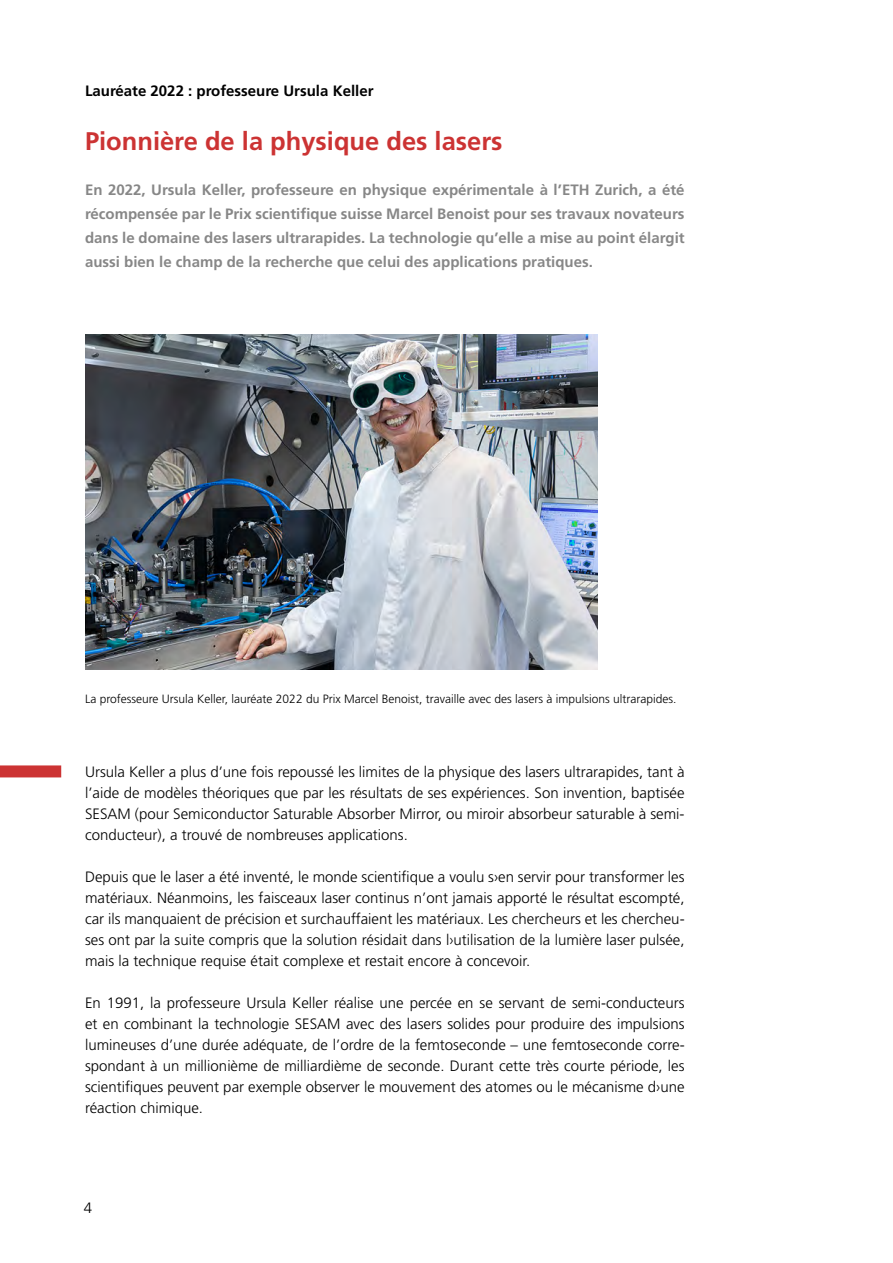
<style>
.page{position:relative;width:893px;height:1263px;background:#fff}
.page>*{position:absolute;margin:0;border:0;box-sizing:border-box;transform-origin:0 0}
.t1{font:700 25.5px "Frutiger LT Std";color:#c33}
.t2{font:300 15px/21px "Frutiger LT Std";color:#000;text-align:justify}
.t3{font:700 15px/24px "Frutiger LT Std";color:#878787;text-align:justify}
.t4{font:700 15px "Frutiger LT Std";color:#000}
.t5{font:300 12px "Frutiger LT Std";color:#000}
</style>
<div class="page">
<img style="left:85px;top:335px;width:512px;height:335px">
<div style="left:0;top:765px;width:61px;height:12px;background:#c33"></div>
<p class="t4" style="left:85px;top:82px;width:290px">Lauréate 2022 : professeure Ursula Keller</p>
<h1 class="t1" style="left:85px;top:126px;width:419px">Pionnière de la physique des lasers</h1>
<p class="t3" style="left:85px;top:178px;width:601px">En 2022, Ursula Keller, professeure en physique expérimentale à l’ETH Zurich, a été récompensée par le Prix scientifique suisse Marcel Benoist pour ses travaux novateurs dans le domaine des lasers ultrarapides. La technologie qu’elle a mise au point élargit aussi bien le champ de la recherche que celui des applications pratiques.</p>
<p class="t5" style="left:85px;top:692px;width:593px">La professeure Ursula Keller, lauréate 2022 du Prix Marcel Benoist, travaille avec des lasers à impulsions ultrarapides.</p>
<p class="t2" style="left:85px;top:761px;width:601px">Ursula Keller a plus d’une fois repoussé les limites de la physique des lasers ultrarapides, tant à l’aide de modèles théoriques que par les résultats de ses expériences. Son invention, baptisée SESAM (pour Semiconductor Saturable Absorber Mirror, ou miroir absorbeur saturable à semi&shy;conducteur), a trouvé de nombreuses applications.</p>
<p class="t2" style="left:85px;top:866px;width:601px">Depuis que le laser a été inventé, le monde scientifique a voulu s›en servir pour transformer les matériaux. Néanmoins, les faisceaux laser continus n’ont jamais apporté le résultat escompté, car ils manquaient de précision et surchauffaient les matériaux. Les chercheurs et les chercheu&shy;ses ont par la suite compris que la solution résidait dans l›utilisation de la lumière laser pulsée, mais la technique requise était complexe et restait encore à concevoir.</p>
<p class="t2" style="left:85px;top:992px;width:601px">En 1991, la professeure Ursula Keller réalise une percée en se servant de semi-conducteurs et en combinant la technologie SESAM avec des lasers solides pour produire des impulsions lumineuses d’une durée adéquate, de l’ordre de la femtoseconde – une femtoseconde corre&shy;spondant à un millionième de milliardième de seconde. Durant cette très courte période, les scientifiques peuvent par exemple observer le mouvement des atomes ou le mécanisme d›une réaction chimique.</p>
<p class="t2" style="left:84px;top:1197px;width:10px">4</p>
</div>
